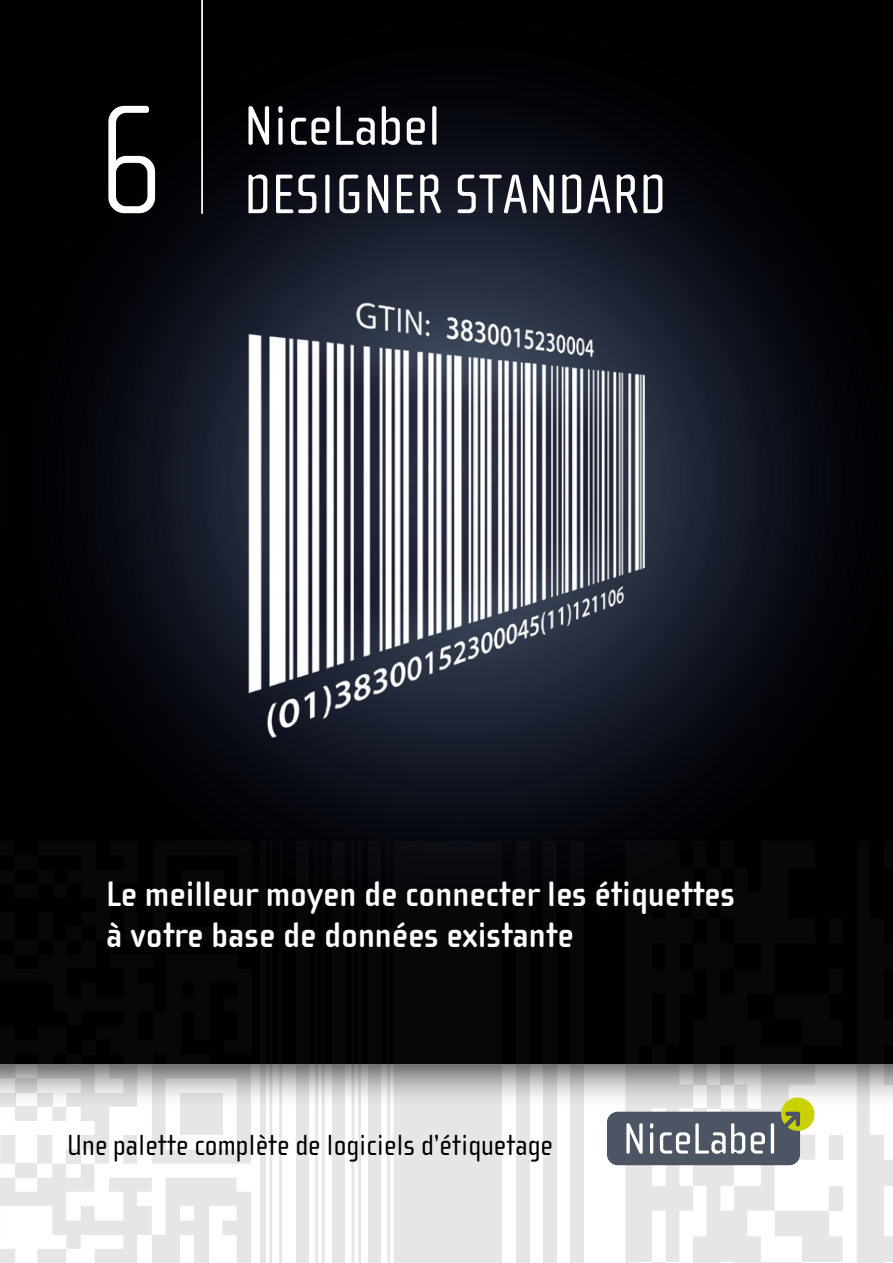
<style>
.page{position:relative;width:893px;height:1263px;background:#fff}
.page>*{position:absolute;margin:0;border:0;box-sizing:border-box;transform-origin:0 0}
.t1{font:57px/68.4px "Cholla Sans";color:#fff}
.t2{font:700 36.3px/41.2px "Cholla Sans";color:#fff}
.t3{font:30px "Cholla Sans";color:#000}
</style>
<div class="page">
<img style="left:0;top:0;width:893px;height:1051px">
<div style="left:0;top:1051px;width:893px;height:212px;background:#000;opacity:.75"></div>
<hr style="left:201px;top:0;width:2px;height:214px;background:#fff">
<svg style="left:108px;top:106px;width:47px;height:107px"></svg>
<svg style="left:296px;top:1064px;width:12px;height:199px;background:#dcdcdc"></svg>
<svg style="left:332px;top:1064px;width:12px;height:199px;background:#dcdcdc"></svg>
<svg style="left:368px;top:1064px;width:12px;height:199px;background:#dcdcdc"></svg>
<svg style="left:260px;top:1064px;width:6px;height:199px"></svg>
<svg style="left:394px;top:1064px;width:108px;height:199px;background:#dcdcdc"></svg>
<svg style="left:516px;top:1064px;width:13px;height:199px;background:#dcdcdc"></svg>
<svg style="left:543px;top:1064px;width:13px;height:199px;background:#dcdcdc"></svg>
<svg style="left:571px;top:1064px;width:13px;height:199px;background:#dcdcdc"></svg>
<svg style="left:0;top:841px;width:252px;height:422px"></svg>
<div style="left:67px;top:926px;width:15px;height:14px;background:#070707"></div>
<div style="left:26px;top:940px;width:12px;height:14px;background:#070707"></div>
<div style="left:82px;top:1040px;width:14px;height:14px;background:#070707"></div>
<div style="left:181px;top:870px;width:42px;height:42px;background:#070707"></div>
<div style="left:296px;top:841px;width:12px;height:223px;background:#070707"></div>
<div style="left:332px;top:841px;width:12px;height:223px;background:#070707"></div>
<div style="left:368px;top:841px;width:12px;height:223px;background:#070707"></div>
<div style="left:260px;top:841px;width:6px;height:223px;background:#070707"></div>
<svg style="left:269px;top:841px;width:3px;height:422px"></svg>
<svg style="left:279px;top:841px;width:3px;height:422px"></svg>
<svg style="left:315px;top:841px;width:10px;height:422px"></svg>
<svg style="left:352px;top:841px;width:9px;height:422px"></svg>
<svg style="left:387px;top:841px;width:2px;height:422px"></svg>
<div style="left:394px;top:841px;width:108px;height:223px;background:#070707"></div>
<svg style="left:857px;top:841px;width:36px;height:422px;background:#6f6f6f"></svg>
<div style="left:516px;top:841px;width:13px;height:223px;background:#070707"></div>
<div style="left:543px;top:841px;width:13px;height:223px;background:#070707"></div>
<div style="left:571px;top:841px;width:13px;height:223px;background:#070707"></div>
<div style="left:884px;top:841px;width:9px;height:27px;background:#070707"></div>
<div style="left:607px;top:1112px;width:193px;height:53px;background:#4d5565;border-radius:11px"></div>
<svg style="left:625px;top:841px;width:218px;height:422px"></svg>
<img style="left:245px;top:298px;width:407px;height:442px">
<h1 class="t1" style="left:244px;top:93px;width:424px">NiceLabel<br>DESIGNER STANDARD</h1>
<p class="t2" style="left:106px;top:874px;width:630px">Le meilleur moyen de connecter les étiquettes à votre base de données existante</p>
<p class="t3" style="left:67px;top:1128px;width:487px">Une palette complète de logiciels d’étiquetage</p>
</div>
